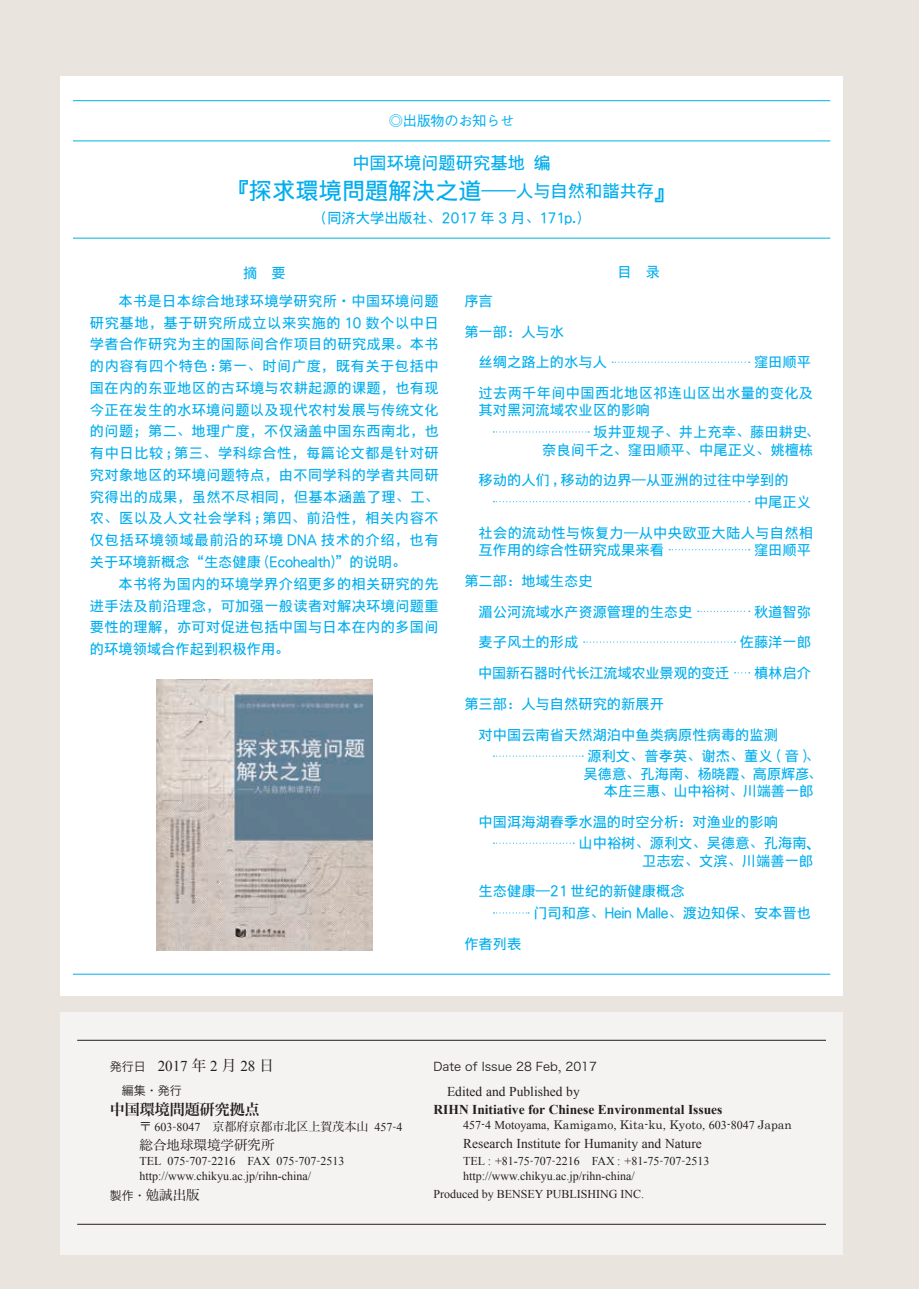
<style>
.page{position:relative;width:919px;height:1289px;background:#fff}
.page>*{position:absolute;margin:0;border:0;box-sizing:border-box;transform-origin:0 0}
.t1{font:23.25px "DF Hei GBA W5";color:#00aeef}
.t2{font:17.25px "DF Hei GBA W5";color:#00aeef}
.t3{font:15px "Times New Roman";color:#231f20}
.t4{font:15px "Hira Min Pro W6";color:#231f20}
.t5{font:14.25px/21.8px "DF Hei GBA W5";color:#00aeef}
.t6{font:14.25px/30.8px "DF Hei GBA W5";letter-spacing:.02em;color:#00aeef;text-align:right}
.t7{font:14.25px/28.3px "DF Hei GBA W5";letter-spacing:.025em;color:#00aeef}
.t8{font:14.25px "DF Hei GBA W5";letter-spacing:-.025em;color:#00aeef}
.t9{font:500 14.25px "Gothic BBB Pro";letter-spacing:-.025em;color:#00aeef}
.t10{font:13.5px "Times New Roman";color:#231f20}
.t11{font:700 13.5px "Times New Roman";color:#231f20}
.t12{font:13.5px "Hira Min Pro W3";color:#231f20}
.t13{font:12px/15px "Times New Roman";color:#231f20}
.t14{font:12px "Century";color:#231f20}
.t15{font:12px "Hira Min Pro W3";color:#231f20}
.t16{font:12px "Hira Kaku Pro W3";color:#231f20}
.s1{font-family:"Hira Kaku Pro N W6"}
.s2{font-size:17.25px}
.s3{font-family:"Hira Kaku Pro W3";font-size:12px}
.s4{font-family:"Hira Min Pro W3"}
.s5{font-family:"Times New Roman"}
.s6{font-family:"Times New Roman";font-size:15px}
</style>
<div class="page">
<div style="left:0;top:0;width:918px;height:1288px;background:#eae4de"></div>
<div style="left:60px;top:1012px;width:782px;height:242px;background:#f5f3f1"></div>
<hr style="left:77px;top:1223px;width:748px;height:1px;background:#231f20">
<hr style="left:77px;top:1039px;width:748px;height:1px;background:#231f20">
<div style="left:60px;top:76px;width:782px;height:919px;background:#fff"></div>
<svg style="left:612px;top:361px;width:137px;height:2px"></svg>
<svg style="left:493px;top:431px;width:96px;height:1px"></svg>
<svg style="left:493px;top:501px;width:256px;height:1px"></svg>
<svg style="left:669px;top:549px;width:80px;height:1px"></svg>
<svg style="left:697px;top:610px;width:52px;height:2px"></svg>
<svg style="left:583px;top:641px;width:152px;height:1px"></svg>
<svg style="left:493px;top:755px;width:90px;height:1px"></svg>
<svg style="left:493px;top:842px;width:81px;height:1px"></svg>
<svg style="left:493px;top:912px;width:36px;height:1px"></svg>
<img style="left:156px;top:679px;width:216px;height:272px">
<hr style="left:73px;top:973px;width:757px;height:1px;background:#00aeef">
<hr style="left:73px;top:100px;width:757px;height:1px;background:#00b3dd">
<hr style="left:73px;top:141px;width:757px;height:1px;background:#00b3dd">
<hr style="left:73px;top:238px;width:757px;height:1px;background:#00b3dd">
<p class="t9" style="left:389px;top:109px;width:127px">◎出版物のお知らせ</p>
<p class="t2" style="left:352px;top:153px;width:200px">中国环境问题研究基地编</p>
<h1 class="t1" style="left:226px;top:178px;width:453px"><span class="s1">『</span>探求環境問題解決之道<span class="s2">―人与自然和諧共存</span><span class="s1">』</span></h1>
<p class="t5" style="left:313px;top:207px;width:278px">（同济大学出版社、2017 年 3 月、171p.）</p>
<p class="t7" style="left:118px;top:258px;width:322px;text-indent:124px">摘　要<br>本书是日本综合地球环境学研究所·中国环境问题</p>
<p class="t5" style="left:90px;top:311px;width:350px;text-align:justify">研究基地，基于研究所成立以来实施的 10 数个以中日学者合作研究为主的国际间合作项目的研究成果。本书的内容有四个特色 : 第一、时间广度，既有关于包括中国在内的东亚地区的古环境与农耕起源的课题，也有现今正在发生的水环境问题以及现代农村发展与传统文化的问题；第二、地理广度，不仅涵盖中国东西南北，也有中日比较 ; 第三、学科综合性，每篇论文都是针对研究对象地区的环境问题特点，由不同学科的学者共同研究得出的成果，虽然不尽相同，但基本涵盖了理、工、农、医以及人文社会学科 ; 第四、前沿性，相关内容不仅包括环境领域最前沿的环境 DNA 技术的介绍，也有关于环境新概念“生态健康 (Ecohealth)”的说明。</p>
<p class="t5" style="left:90px;top:572px;width:350px;text-align:justify;text-indent:28px">本书将为国内的环境学界介绍更多的相关研究的先进手法及前沿理念，可加强一般读者对解决环境问题重要性的理解，亦可对促进包括中国与日本在内的多国间的环境领域合作起到积极作用。</p>
<p class="t5" style="left:617px;top:261px;width:44px">目　录</p>
<p class="t5" style="left:464px;top:289px;width:30px">序言</p>
<p class="t5" style="left:464px;top:320px;width:101px">第一部：人与水</p>
<p class="t5" style="left:478px;top:351px;width:130px">丝绸之路上的水与人</p>
<p class="t6" style="left:478px;top:347px;width:336px">窪田顺平<br>过去两千年间中国西北地区祁连山区出水量的变化及</p>
<p class="t5" style="left:593px;top:399px;width:228px;text-indent:-115px">其对黑河流域农业区的影响<br>坂井亚规子、井上充幸、藤田耕史、</p>
<p class="t5" style="left:478px;top:434px;width:336px;line-height:30.8px;text-indent:64px">奈良间千之、窪田顺平、中尾正义、姚檀栋移动的人们 , 移动的边界―从亚洲的过往中学到的</p>
<p class="t6" style="left:478px;top:486px;width:336px">中尾正义<br>社会的流动性与恢复力―从中央欧亚大陆人与自然相</p>
<p class="t5" style="left:478px;top:539px;width:187px">互作用的综合性研究成果来看</p>
<p class="t5" style="left:754px;top:539px;width:58px">窪田顺平</p>
<p class="t5" style="left:478px;top:565px;width:215px;line-height:30.8px;text-indent:-14px">第二部：地域生态史<br>湄公河流域水产资源管理的生态史</p>
<p class="t5" style="left:754px;top:600px;width:58px">秋道智弥</p>
<p class="t5" style="left:478px;top:631px;width:101px">麦子风土的形成</p>
<p class="t5" style="left:739px;top:631px;width:73px">佐藤洋一郎</p>
<p class="t8" style="left:478px;top:665px;width:252px">中国新石器时代长江流域农业景观的变迁</p>
<p class="t5" style="left:754px;top:662px;width:58px">槙林启介</p>
<p class="t5" style="left:478px;top:688px;width:301px;line-height:30.8px;text-indent:-14px">第三部：人与自然研究的新展开<br>对中国云南省天然湖泊中鱼类病原性病毒的监测</p>
<p class="t5" style="left:587px;top:745px;width:234px">源利文、普孝英、谢杰、董义 ( 音 )、</p>
<p class="t5" style="left:583px;top:762px;width:240px">吴德意、孔海南、杨晓霞、高原辉彦、</p>
<p class="t5" style="left:604px;top:779px;width:211px">本庄三惠、山中裕树、川端善一郎</p>
<p class="t5" style="left:578px;top:810px;width:243px;text-indent:-100px">中国洱海湖春季水温的时空分析：对渔业的影响<br>山中裕树、源利文、吴德意、孔海南<span class="s1">、</span></p>
<p class="t5" style="left:478px;top:845px;width:336px;line-height:30.8px;text-indent:163px">卫志宏、文滨、川端善一郎生态健康—21 世纪的新健康概念</p>
<p class="t5" style="left:533px;top:902px;width:279px">门司和彦、Hein Malle、渡边知保、安本晋也</p>
<p class="t5" style="left:464px;top:932px;width:58px">作者列表</p>
<p class="t3" style="left:110px;top:1056px;width:166px"><span class="s3">発行日　</span>2017 <span class="s4">年</span> 2 <span class="s4">月</span> 28 <span class="s4">日</span></p>
<p class="t16" style="left:110px;top:1079px;width:73px">　編集・発行</p>
<p class="t4" style="left:110px;top:1096px;width:151px">中国環境問題研究拠点</p>
<p class="t15" style="left:139px;top:1116px;width:264px">〒 <span class="s5">603</span>-<span class="s5">8047</span>　京都府京都市北区上賀茂本山 <span class="s5">457</span>-<span class="s5">4</span></p>
<p class="t12" style="left:139px;top:1133px;width:136px">総合地球環境学研究所</p>
<p class="t13" style="left:139px;top:1152px;width:206px">TEL 075<span class="s4">-</span>707<span class="s4">-</span>2216 FAX 075<span class="s4">-</span>707<span class="s4">-</span>2513 http://www.chikyu.ac.jp/rihn-china/</p>
<p class="t12" style="left:110px;top:1182px;width:91px"><span class="s3">製作・</span>勉誠出版</p>
<p class="t16" style="left:433px;top:1056px;width:165px">Date of Issue 28 Feb<span class="s6">,</span> 2017</p>
<p class="t10" style="left:447px;top:1082px;width:134px">Edited and Published by</p>
<p class="t11" style="left:433px;top:1099px;width:290px">RIHN Initiative for Chinese Environmental Issues</p>
<p class="t14" style="left:463px;top:1114px;width:330px"><span class="s5">457</span>-<span class="s5">4 Motoyama</span>, Kamigamo, Kita-ku, Kyoto, <span class="s5">603</span>-<span class="s5">8047</span> Japan</p>
<p class="t10" style="left:463px;top:1134px;width:240px">Research Institute for Humanity and Nature</p>
<p class="t13" style="left:463px;top:1152px;width:247px">TEL : +81-75<span class="s4">-</span>707<span class="s4">-</span>2216 FAX : +81-75<span class="s4">-</span>707<span class="s4">-</span>2513 http://www.chikyu.ac.jp/rihn-china/</p>
<p class="t13" style="left:433px;top:1185px;width:212px">Produced by BENSEY PUBLISHING INC.</p>
</div>
